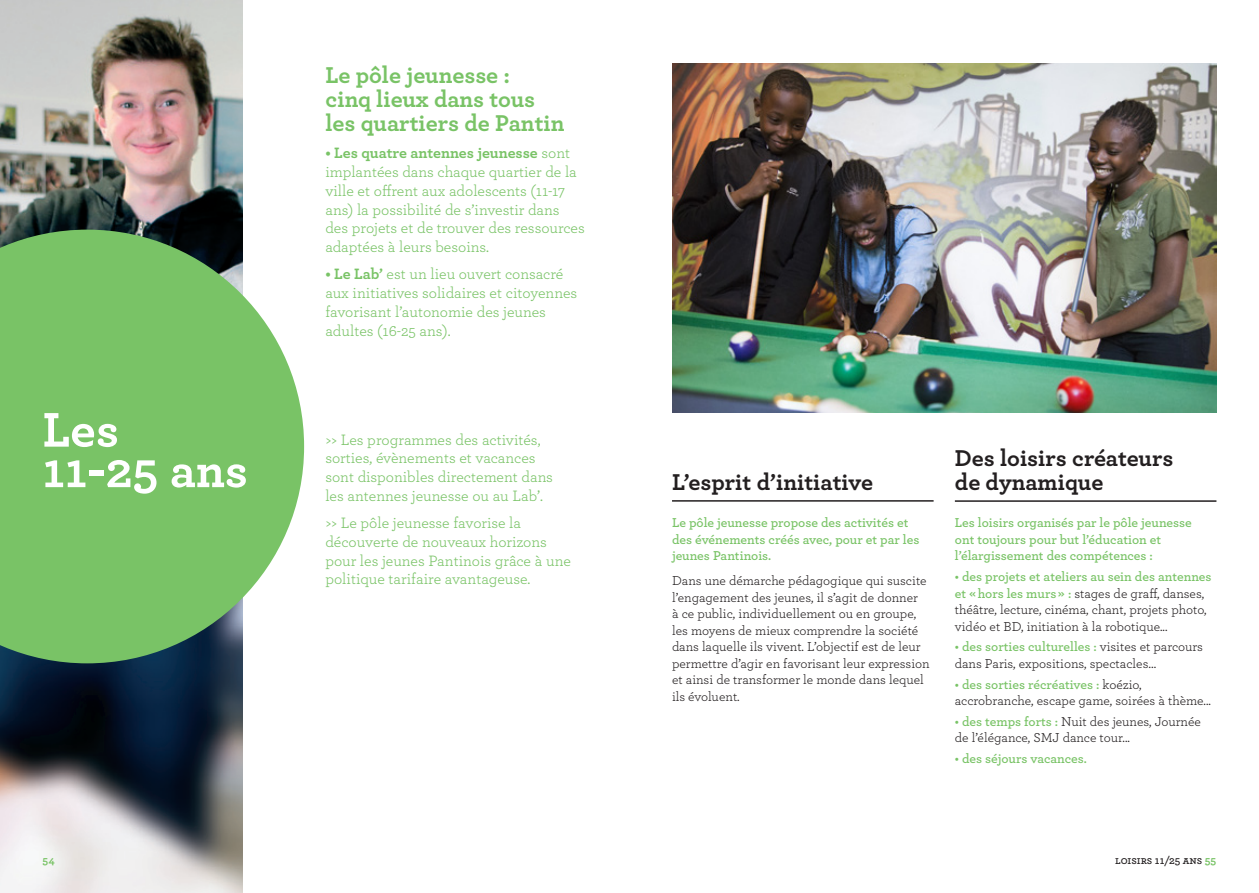
<style>
.page{position:relative;width:1259px;height:893px;background:#fff}
.page>*{position:absolute;margin:0;border:0;box-sizing:border-box;transform-origin:0 0}
.DESCRIPTIF_-_retrait{font:700 51px/40.5px "Archer";color:#fff}
.TITRE_niv1_-filet_de{font:700 24px/24px "Archer";color:#79c366}
.TITRE_niv1_-filet_de-2{font:700 24px/24px "Archer";letter-spacing:-.01em;color:#231f20}
.TITRE_niv1_-filet_de-3{font:15.75px/18.8px "Archer";color:#79c366}
.TITRE_niv2_-_rien{font:13.5px/16.5px "Archer";color:#231f20}
.TITRE_niv2_-_rien-2{font:600 13.5px/16.5px "Archer";letter-spacing:-.005em;color:#79c366}
.t1{font:600 11.25px "Archer";color:#231f20}
.t2{font:700 11.25px "Archer";color:#79c366}
.s1{font-weight:700}
.s2{font-weight:600;color:#79c366}
.s3{font-weight:700;color:#79c366}
</style>
<div class="page">
<img style="left:0;top:0;width:242px;height:230px">
<img style="left:0;top:663px;width:242px;height:230px">
<img style="left:672px;top:64px;width:544px;height:348px">
<svg style="left:0;top:230px;width:304px;height:433px;background:#7ebe6f"></svg>
<hr style="left:672px;top:500px;width:261px;height:2px;background:#231f20">
<hr style="left:955px;top:500px;width:261px;height:2px;background:#231f20">
<p class="DESCRIPTIF_-_retrait" style="left:43px;top:406px;width:207px">Les<br>11-25 ans</p>
<p class="TITRE_niv1_-filet_de" style="left:325px;top:61px;width:241px">Le pôle jeunesse :<br>cinq lieux dans tous les quartiers de Pantin</p>
<p class="TITRE_niv1_-filet_de-3" style="left:325px;top:143px;width:261px"><span class="s1">• Les quatre antennes jeunesse</span> sont implantées dans chaque quartier de la ville et offrent aux adolescents (11-17 ans) la possibilité de s’investir dans des projets et de trouver des ressources adaptées à leurs besoins.</p>
<p class="TITRE_niv1_-filet_de-3" style="left:325px;top:264px;width:253px"><span class="s1">• Le Lab’</span> est un lieu ouvert consacré aux initiatives solidaires et citoyennes favorisant l’autonomie des jeunes adultes (16-25 ans).</p>
<p class="TITRE_niv1_-filet_de-3" style="left:325px;top:429px;width:229px">&gt;&gt; Les programmes des activités, sorties, évènements et vacances sont disponibles directement dans les antennes jeunesse ou au Lab’.</p>
<p class="TITRE_niv1_-filet_de-3" style="left:325px;top:513px;width:247px">&gt;&gt; Le pôle jeunesse favorise la découverte de nouveaux horizons pour les jeunes Pantinois grâce à une politique tarifaire avantageuse.</p>
<p class="t2" style="left:43px;top:851px;width:14px">54</p>
<p class="TITRE_niv1_-filet_de-2" style="left:672px;top:468px;width:202px">L’esprit d’initiative</p>
<p class="TITRE_niv2_-_rien-2" style="left:672px;top:514px;width:249px">Le pôle jeunesse propose des activités et des événements créés avec, pour et par les jeunes Pantinois.</p>
<p class="TITRE_niv2_-_rien" style="left:672px;top:572px;width:259px">Dans une démarche pédagogique qui suscite l’engagement des jeunes, il s’agit de donner<br>à ce public, individuellement ou en groupe, les moyens de mieux comprendre la société dans laquelle ils vivent. L’objectif est de leur permettre d’agir en favorisant leur expression et ainsi de transformer le monde dans lequel ils évoluent.</p>
<p class="TITRE_niv1_-filet_de-2" style="left:955px;top:444px;width:220px">Des loisirs créateurs de dynamique</p>
<p class="TITRE_niv2_-_rien-2" style="left:955px;top:514px;width:238px">Les loisirs organisés par le pôle jeunesse ont toujours pour but l’éducation et l’élargissement des compétences :</p>
<p class="TITRE_niv2_-_rien" style="left:955px;top:568px;width:258px"><span class="s2">• des projets et ateliers au sein des antennes et «hors les murs» :</span> stages de graff, danses, théâtre, lecture, cinéma, chant, projets photo, vidéo et BD, initiation à la robotique...</p>
<p class="TITRE_niv2_-_rien" style="left:955px;top:638px;width:250px"><span class="s2">• des sorties culturelles :</span> visites et parcours dans Paris, expositions, spectacles…</p>
<p class="TITRE_niv2_-_rien" style="left:955px;top:675px;width:258px"><span class="s2">• des sorties récréatives :</span> koézio, accrobranche, escape game, soirées à thème...</p>
<p class="TITRE_niv2_-_rien" style="left:955px;top:713px;width:248px"><span class="s2">• des temps forts :</span> Nuit des jeunes, Journée de l’élégance, SMJ dance tour...</p>
<p class="TITRE_niv2_-_rien-2" style="left:955px;top:750px;width:134px">• des séjours vacances.</p>
<p class="t1" style="left:1115px;top:852px;width:103px">loisirs 11/25 ans <span class="s3">55</span></p>
</div>
